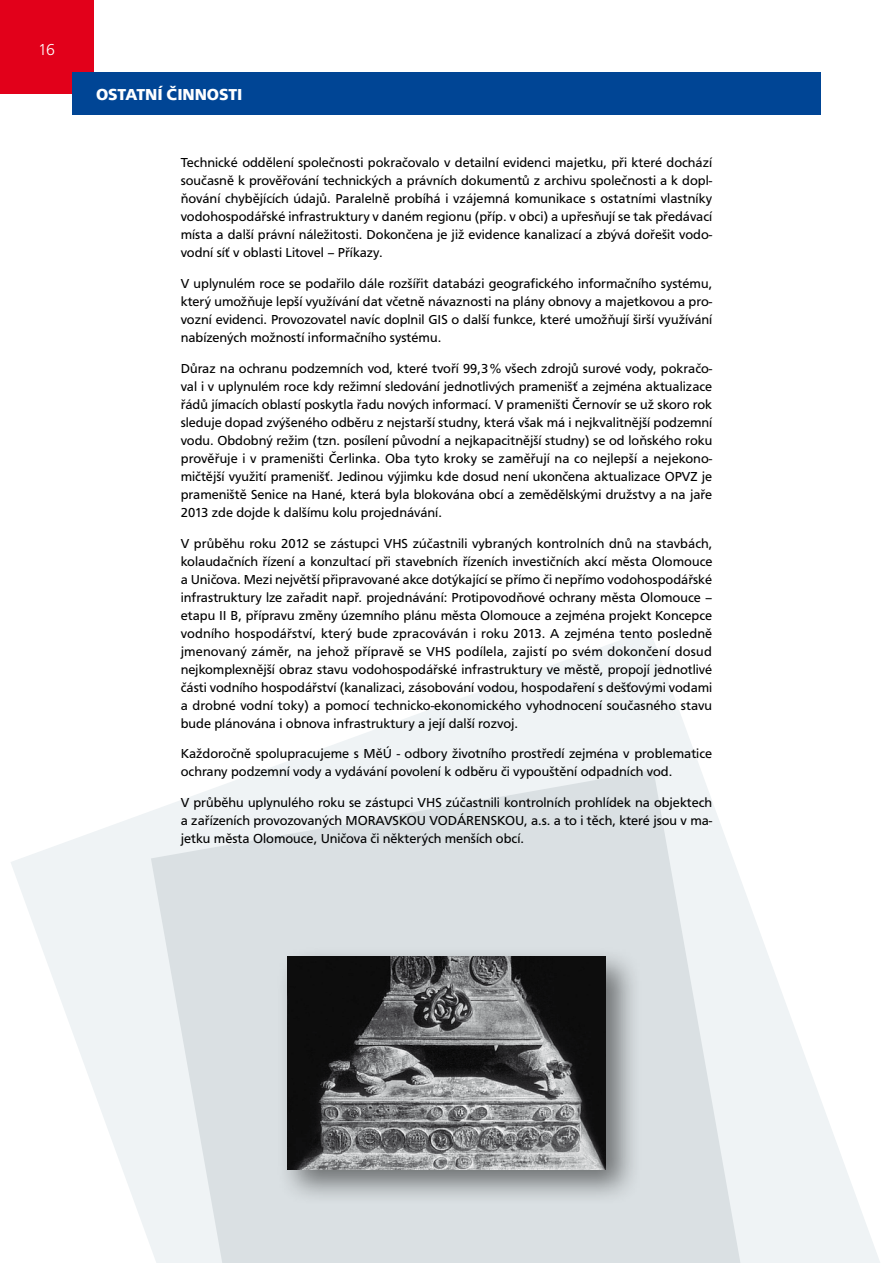
<style>
.page{position:relative;width:893px;height:1263px;background:#fff}
.page>*{position:absolute;margin:0;border:0;box-sizing:border-box;transform-origin:0 0}
.t1{font:700 16.5px "Frutus TEE";letter-spacing:-.005em;color:#fff}
.t2{font:16.5px "Frutus TEE Ligh";color:#fff}
.t3{font:13.5px/18px "Frutus TEE";color:#000;text-align:justify}
</style>
<div class="page">
<svg style="left:11px;top:630px;width:869px;height:633px"></svg>
<svg style="left:151px;top:770px;width:589px;height:493px;fill:#dae0e3"></svg>
<div style="left:275px;top:944px;width:376px;height:270px;background:#000;opacity:.5"></div>
<img style="left:287px;top:957px;width:319px;height:212px">
<div style="left:0;top:0;width:94px;height:94px;background:#e2001a"></div>
<div style="left:72px;top:72px;width:749px;height:43px;background:#004595"></div>
<p class="t2" style="left:38px;top:41px;width:18px">16</p>
<p class="t1" style="left:96px;top:85px;width:148px">OSTATNÍ ČINNOSTI</p>
<p class="t3" style="left:181px;top:154px;width:533px">Technické oddělení společnosti pokračovalo v detailní evidenci majetku, při které dochází současně k prověřování technických a právních dokumentů z archivu společnosti a k dopl&shy;ňování chybějících údajů. Paralelně probíhá i vzájemná komunikace s ostatními vlastníky vodohospodářské infrastruktury v daném regionu (příp. v obci) a upřesňují se tak předávací místa a další právní náležitosti. Dokončena je již evidence kanalizací a zbývá dořešit vodo&shy;vodní síť v oblasti Litovel – Příkazy.</p>
<p class="t3" style="left:181px;top:275px;width:533px">V uplynulém roce se podařilo dále rozšířit databázi geografického informačního systému, který umožňuje lepší využívání dat včetně návaznosti na plány obnovy a majetkovou a pro&shy;vozní evidenci. Provozovatel navíc doplnil GIS o další funkce, které umožňují širší využívání nabízených možností informačního systému.</p>
<p class="t3" style="left:181px;top:359px;width:533px">Důraz na ochranu podzemních vod, které tvoří 99,3% všech zdrojů surové vody, pokračo&shy;val i v uplynulém roce kdy režimní sledování jednotlivých pramenišť a zejména aktualizace řádů jímacích oblastí poskytla řadu nových informací. V prameništi Černovír se už skoro rok sleduje dopad zvýšeného odběru z nejstarší studny, která však má i nejkvalitnější podzemní vodu. Obdobný režim (tzn. posílení původní a nejkapacitnější studny) se od loňského roku prověřuje i v prameništi Čerlinka. Oba tyto kroky se zaměřují na co nejlepší a nejekono&shy;mičtější využití pramenišť. Jedinou výjimku kde dosud není ukončena aktualizace OPVZ je prameniště Senice na Hané, která byla blokována obcí a zemědělskými družstvy a na jaře 2013 zde dojde k dalšímu kolu projednávání.</p>
<p class="t3" style="left:181px;top:534px;width:533px">V průběhu roku 2012 se zástupci VHS zúčastnili vybraných kontrolních dnů na stavbách, kolaudačních řízení a konzultací při stavebních řízeních investičních akcí města Olomouce a Uničova. Mezi největší připravované akce dotýkající se přímo či nepřímo vodohospodářské infrastruktury lze zařadit např. projednávání: Protipovodňové ochrany města Olomouce – etapu II B, přípravu změny územního plánu města Olomouce a zejména projekt Koncepce vodního hospodářství, který bude zpracováván i roku 2013. A zejména tento posledně jmenovaný záměr, na jehož přípravě se VHS podílela, zajistí po svém dokončení dosud nejkomplexnější obraz stavu vodohospodářské infrastruktury ve městě, propojí jednotlivé části vodního hospodářství (kanalizaci, zásobování vodou, hospodaření s dešťovými vodami a drobné vodní toky) a pomocí technicko-ekonomického vyhodnocení současného stavu bude plánována i obnova infrastruktury a její další rozvoj.</p>
<p class="t3" style="left:181px;top:745px;width:533px">Každoročně spolupracujeme s MěÚ - odbory životního prostředí zejména v problematice ochrany podzemní vody a vydávání povolení k odběru či vypouštění odpadních vod.</p>
<p class="t3" style="left:181px;top:794px;width:533px">V průběhu uplynulého roku se zástupci VHS zúčastnili kontrolních prohlídek na objektech a zařízeních provozovaných MORAVSKOU VODÁRENSKOU, a.s. a to i těch, které jsou v ma&shy;jetku města Olomouce, Uničova či některých menších obcí.</p>
</div>
